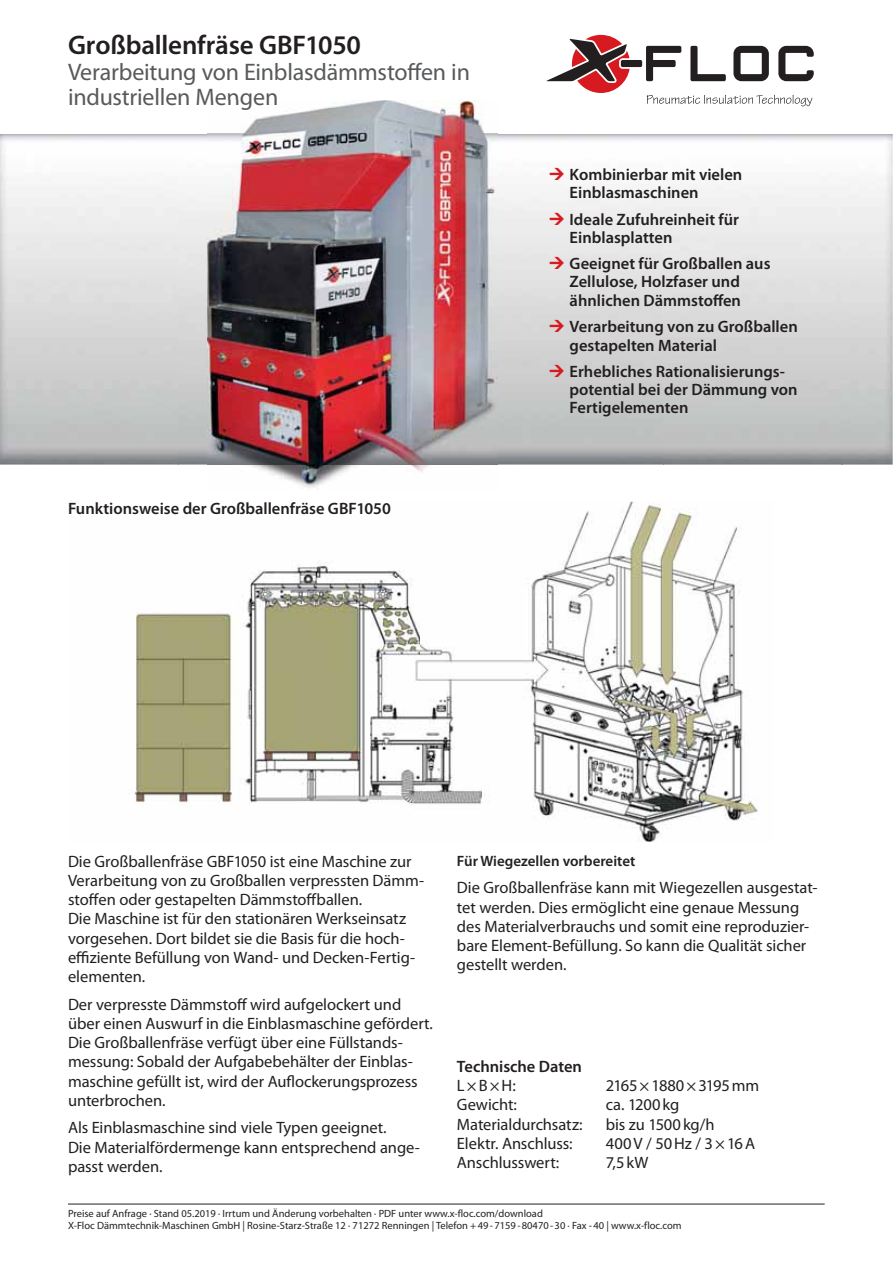
<style>
.page{position:relative;width:893px;height:1263px;background:#fff}
.page>*{position:absolute;margin:0;border:0;box-sizing:border-box;transform-origin:0 0}
.t1{font:600 27px "Myriad Pro";letter-spacing:-.005em;color:#231f20}
.t2{font:24px/25.5px "Myriad Pro";letter-spacing:-.01em;color:#58595b}
.t3{font:16.5px/19.2px "Myriad Pro";letter-spacing:-.005em;color:#231f20}
.t4{font:600 16.5px/18px "Myriad Pro";color:#231f20}
.t5{font:16.5px "Myriad Pro";letter-spacing:-.035em;color:#231f20}
.t6{font:600 15px "Myriad Pro";color:#231f20}
.t7{font:10.5px/12px "Myriad Pro";color:#231f20}
</style>
<div class="page">
<img style="left:134px;top:502px;width:624px;height:340px">
<img style="left:134px;top:503px;width:256px;height:12px">
<hr style="left:68px;top:1204px;width:757px;height:1px;background:#231f20">
<img style="left:207px;top:100px;width:290px;height:388px">
<img style="left:207px;top:100px;width:70px;height:10px">
<div style="left:621px;top:60px;width:21px;height:7px;background:#231f20;border-radius:2px"></div>
<svg style="left:646px;top:46px;width:35px;height:35px"></svg>
<svg style="left:733px;top:46px;width:36px;height:35px"></svg>
<svg style="left:778px;top:46px;width:36px;height:35px"></svg>
<svg style="left:690px;top:46px;width:36px;height:35px"></svg>
<svg style="left:546px;top:35px;width:84px;height:58px"></svg>
<svg style="left:647px;top:95px;width:165px;height:11px"></svg>
<svg style="left:550px;top:213px;width:14px;height:12px"></svg>
<svg style="left:550px;top:257px;width:14px;height:12px"></svg>
<svg style="left:550px;top:320px;width:14px;height:12px"></svg>
<svg style="left:550px;top:365px;width:14px;height:12px"></svg>
<h1 class="t1" style="left:68px;top:35px;width:294px">Großballenfräse GBF1050</h1>
<h2 class="t2" style="left:68px;top:61px;width:403px">Verarbeitung von Einblasdämmstoffen in industriellen Mengen</h2>
<p class="t4" style="left:68px;top:501px;width:324px">Funktionsweise der Großballenfräse GBF1050</p>
<p class="t4" style="left:570px;top:166px;width:174px;line-height:18.8px">Kombinierbar mit vielen<br>Einblasmaschinen</p>
<p class="t4" style="left:570px;top:211px;width:171px">Ideale Zufuhreinheit für<br>Einblasplatten</p>
<p class="t4" style="left:570px;top:255px;width:202px">Geeignet für Großballen aus<br>Zellulose, Holzfaser und ähnlichen Dämmstoffen</p>
<p class="t4" style="left:570px;top:318px;width:230px;line-height:18.8px">Verarbeitung von zu Großballen gestapelten Material</p>
<p class="t4" style="left:570px;top:363px;width:229px">Erhebliches Rationalisierungs&shy;potential bei der Dämmung von<br>Fertigelementen</p>
<p class="t3" style="left:68px;top:853px;width:358px">Die Großballenfräse GBF1050 ist eine Maschine zur Verarbeitung von zu Großballen verpressten Dämm&shy;stoffen oder gestapelten Dämmstoffballen.<br>Die Maschine ist für den stationären Werkseinsatz vorgesehen. Dort bildet sie die Basis für die hoch&shy;effiziente Befüllung von Wand- und Decken-Fertig&shy;elementen.</p>
<p class="t3" style="left:68px;top:996px;width:366px">Der verpresste Dämmstoff wird aufgelockert und über einen Auswurf in die Einblasmaschine gefördert.<br>Die Großballenfräse verfügt über eine Füllstands&shy;messung: Sobald der Aufgabebehälter der Einblas&shy;maschine gefüllt ist, wird der Auflockerungsprozess unterbrochen.</p>
<p class="t3" style="left:68px;top:1119px;width:353px">Als Einblasmaschine sind viele Typen geeignet.<br>Die Materialfördermenge kann entsprechend ange&shy;passt werden.</p>
<p class="t6" style="left:457px;top:855px;width:180px">Für Wiegezellen vorbereitet</p>
<p class="t3" style="left:457px;top:879px;width:362px">Die Großballenfräse kann mit Wiege zellen ausgestat&shy;tet werden. Dies ermöglicht eine genaue Messung des Materialverbrauchs und somit eine reproduzier&shy;bare Element-Befüllung. So kann die Qualität sicher gestellt werden.</p>
<p class="t4" style="left:457px;top:1059px;width:127px">Technische Daten</p>
<p class="t3" style="left:457px;top:1077px;width:60px">L × B × H:</p>
<p class="t5" style="left:606px;top:1079px;width:155px">2165 × 1880 × 3195 mm</p>
<p class="t3" style="left:457px;top:1096px;width:61px">Gewicht:</p>
<p class="t3" style="left:606px;top:1096px;width:75px">ca. 1200 kg</p>
<p class="t3" style="left:457px;top:1115px;width:127px">Materialdurchsatz:</p>
<p class="t3" style="left:606px;top:1115px;width:110px">bis zu 1500 kg/h</p>
<p class="t3" style="left:457px;top:1135px;width:117px">Elektr. Anschluss:</p>
<p class="t3" style="left:606px;top:1135px;width:151px">400 V / 50 Hz / 3 × 16 A</p>
<p class="t3" style="left:457px;top:1154px;width:104px">Anschlusswert:</p>
<p class="t3" style="left:606px;top:1154px;width:44px">7,5 kW</p>
<p class="t7" style="left:68px;top:1208px;width:615px">Preise auf Anfrage · Stand 05.2019 · Irrtum und Änderung vorbehalten · PDF unter www.x-floc.com/download<br>X-Floc Dämmtechnik-Maschinen GmbH | Rosine-Starz-Straße 12 · 71272 Renningen | Telefon + 49 - 7159 - 80470 - 30 · Fax - 40 | www.x-floc.com</p>
</div>
